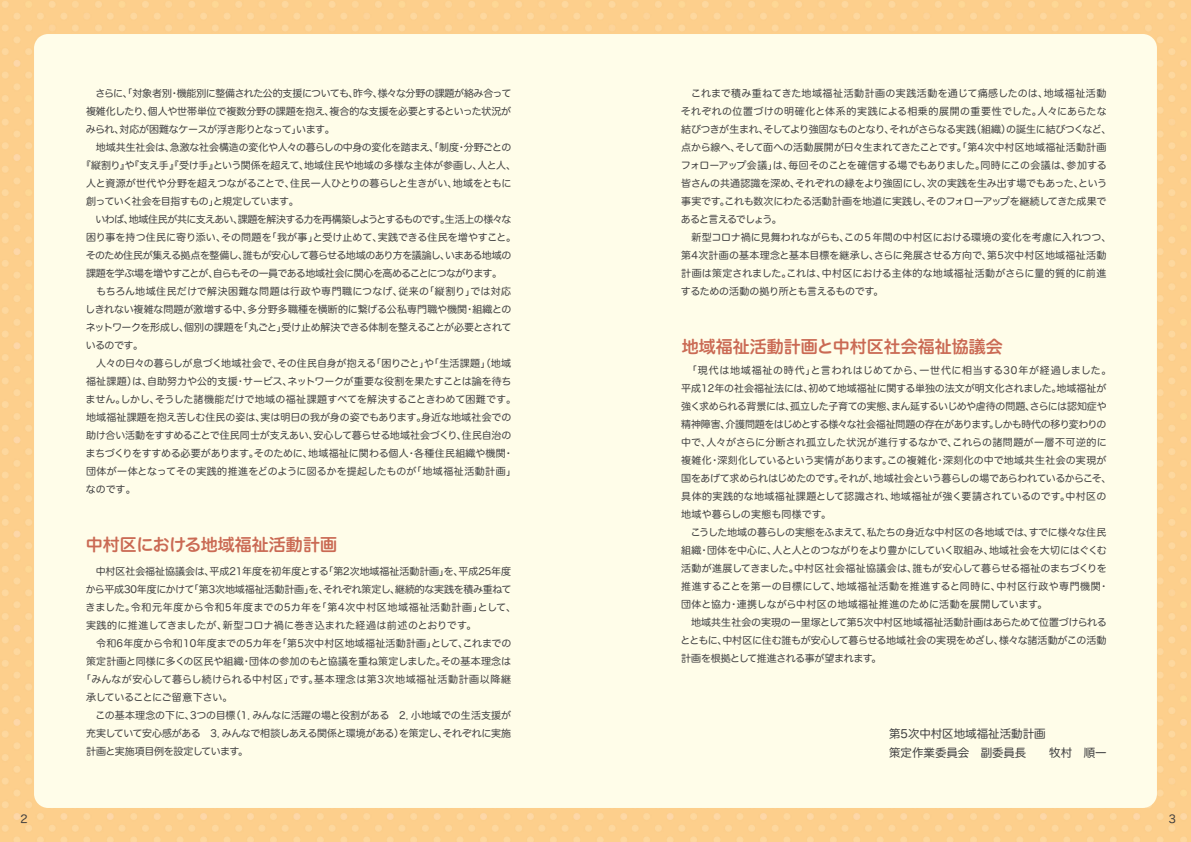
<style>
.page{position:relative;width:1191px;height:842px;background:#fff}
.page>*{position:absolute;margin:0;border:0;box-sizing:border-box;transform-origin:0 0}
.t1{font:17px "Hira Maru Std W6";color:#ca6a54}
.t2{font:11.5px/19px "Hira Maru Std W4";color:#3e3e3f}
.t3{font:11px "Hira Maru Std W4";color:#3e3e3f}
.t4{font:10px/18px "Hira Maru Std W4";letter-spacing:-.015em;color:#3e3e3f}
.t5{font:10px "Hira Maru Std W4";letter-spacing:-.04em;color:#3e3e3f}
.t6{font:10px "Hira Maru Std W4";letter-spacing:-.06em;color:#3e3e3f}
.t7{font:10px "Hira Maru Std W4";letter-spacing:.02em;color:#3e3e3f}
.t8{font:10px "Hira Maru Std W4";letter-spacing:-.065em;color:#3e3e3f}
.t9{font:10px "Hira Maru Std W4";letter-spacing:-.035em;color:#3e3e3f}
.t10{font:10px "Hira Maru Std W4";letter-spacing:.005em;color:#3e3e3f}
.t11{font:10px "Hira Maru Std W4";letter-spacing:.065em;color:#3e3e3f}
.t12{font:10px "Hira Maru Std W4";letter-spacing:.025em;color:#3e3e3f}
.t13{font:10px "Hira Maru Std W4";letter-spacing:.01em;color:#3e3e3f}
.t14{font:10px "Hira Maru Std W4";letter-spacing:.055em;color:#3e3e3f}
.t15{font:10px "Hira Maru Std W4";letter-spacing:-.055em;color:#3e3e3f}
</style>
<div class="page">
<img style="left:0;top:0;width:1191px;height:842px">
<div style="left:34px;top:34px;width:1123px;height:774px;background:#fffde9;border-radius:14px"></div>
<p class="t3" style="left:20px;top:811px;width:9px">2</p>
<p class="t5" style="left:86px;top:86px;width:427px">　さらに、「対象者別・機能別に整備された公的支援についても、昨今、様々な分野の課題が絡み合って</p>
<p class="t4" style="left:86px;top:103px;width:427px">複雑化したり、個人や世帯単位で複数分野の課題を抱え、複合的な支援を必要とするといった状況が</p>
<p class="t15" style="left:86px;top:122px;width:250px">みられ、対応が困難なケースが浮き彫りとなって」います。</p>
<p class="t4" style="left:86px;top:139px;width:427px">　地域共生社会は、急激な社会構造の変化や人々の暮らしの中身の変化を踏まえ、「制度・分野ごとの</p>
<p class="t4" style="left:81px;top:157px;width:437px">『縦割り』や『支え手』『受け手』という関係を超えて、地域住民や地域の多様な主体が参画し、人と人、</p>
<p class="t4" style="left:86px;top:175px;width:427px">人と資源が世代や分野を超えつながることで、住民一人ひとりの暮らしと生きがい、地域をともに</p>
<p class="t8" style="left:86px;top:194px;width:214px">創っていく社会を目指すもの」と規定しています。</p>
<p class="t8" style="left:86px;top:212px;width:427px">　いわば、地域住民が共に支えあい、課題を解決する力を再構築しようとするものです。生活上の様々な</p>
<p class="t10" style="left:86px;top:230px;width:432px">困り事を持つ住民に寄り添い、その問題を「我が事」と受け止めて、実践できる住民を増やすこと。</p>
<p class="t6" style="left:86px;top:248px;width:427px">そのため住民が集える拠点を整備し、誰もが安心して暮らせる地域のあり方を議論し、いまある地域の</p>
<p class="t6" style="left:86px;top:266px;width:417px">課題を学ぶ場を増やすことが、自らもその一員である地域社会に関心を高めることにつながります。</p>
<p class="t12" style="left:86px;top:284px;width:427px">　もちろん地域住民だけで解決困難な問題は行政や専門職につなげ、従来の「縦割り」では対応</p>
<p class="t4" style="left:85px;top:301px;width:427px">しきれない複雑な問題が激増する中、多分野多職種を横断的に繋げる公私専門職や機関・組織との</p>
<p class="t5" style="left:86px;top:320px;width:427px">ネットワークを形成し、個別の課題を「丸ごと」受け止め解決できる体制を整えることが必要とされて</p>
<p class="t4" style="left:86px;top:337px;width:59px">いるのです。</p>
<p class="t4" style="left:86px;top:355px;width:427px">　人々の日々の暮らしが息づく地域社会で、その住民自身が抱える「困りごと」や「生活課題」（地域</p>
<p class="t4" style="left:86px;top:373px;width:427px">福祉課題）は、自助努力や公的支援・サービス、ネットワークが重要な役割を果たすことは論を待ち</p>
<p class="t4" style="left:86px;top:391px;width:432px">ません。しかし、そうした諸機能だけで地域の福祉課題すべてを解決することきわめて困難です。</p>
<p class="t4" style="left:86px;top:409px;width:427px">地域福祉課題を抱え苦しむ住民の姿は、実は明日の我が身の姿でもあります。身近な地域社会での</p>
<p class="t4" style="left:86px;top:427px;width:427px">助け合い活動をすすめることで住民同士が支えあい、安心して暮らせる地域社会づくり、住民自治の</p>
<p class="t4" style="left:86px;top:445px;width:429px">まちづくりをすすめる必要があります。そのために、地域福祉に関わる個人・各種住民組織や機関・</p>
<p class="t13" style="left:86px;top:464px;width:432px">団体が一体となってその実践的推進をどのように図るかを提起したものが「地域福祉活動計画」</p>
<p class="t4" style="left:86px;top:481px;width:51px">なのです。</p>
<h1 class="t1" style="left:86px;top:532px;width:253px">中村区における地域福祉活動計画</h1>
<p class="t4" style="left:86px;top:562px;width:427px">　中村区社会福祉協議会は、平成21年度を初年度とする「第2次地域福祉活動計画」を、平成25年度</p>
<p class="t4" style="left:86px;top:580px;width:427px">から平成30年度にかけて「第3次地域福祉活動計画」を、それぞれ策定し、継続的な実践を積み重ねて</p>
<p class="t11" style="left:86px;top:600px;width:432px">きました。令和元年度から令和5年度までの5カ年を「第4次中村区地域福祉活動計画」として、</p>
<p class="t7" style="left:86px;top:618px;width:392px">実践的に推進してきましたが、新型コロナ禍に巻き込まれた経過は前述のとおりです。</p>
<p class="t7" style="left:86px;top:636px;width:427px">　令和6年度から令和10年度までの5カ年を「第5次中村区地域福祉活動計画」として、これまでの</p>
<p class="t4" style="left:86px;top:652px;width:427px">策定計画と同様に多くの区民や組織・団体の参加のもと協議を重ね策定しました。その基本理念は</p>
<p class="t14" style="left:81px;top:672px;width:431px">「みんなが安心して暮らし続けられる中村区」です。基本理念は第3次地域福祉活動計画以降継</p>
<p class="t4" style="left:86px;top:688px;width:148px">承していることにご留意下さい。</p>
<p class="t4" style="left:86px;top:706px;width:427px">　この基本理念の下に、3つの目標（1．みんなに活躍の場と役割がある　2．小地域での生活支援が</p>
<p class="t9" style="left:86px;top:726px;width:427px">充実していて安心感がある　3．みんなで相談しあえる関係と環境がある）を策定し、それぞれに実施</p>
<p class="t9" style="left:86px;top:744px;width:164px">計画と実施項目例を設定しています。</p>
<p class="t4" style="left:680px;top:85px;width:432px">　これまで積み重ねてきた地域福祉活動計画の実践活動を通じて痛感したのは、地域福祉活動それぞれの位置づけの明確化と体系的実践による相乗的展開の重要性でした。人々にあらたな結びつきが生まれ、そしてより強固なものとなり、それがさらなる実践（組織）の誕生に結びつくなど、点から線へ、そして面への活動展開が日々生まれてきたことです。「第4次中村区地域福祉活動計画フォローアップ会議」は、毎回そのことを確信する場でもありました。同時にこの会議は、参加する皆さんの共通認識を深め、それぞれの縁をより強固にし、次の実践を生み出す場でもあった、という事実です。これも数次にわたる活動計画を地道に実践し、そのフォローアップを継続してきた成果であると言えるでしょう。<br>　新型コロナ禍に見舞われながらも、この５年間の中村区における環境の変化を考慮に入れつつ、第4次計画の基本理念と基本目標を継承し、さらに発展させる方向で、第5次中村区地域福祉活動計画は策定されました。これは、中村区における主体的な地域福祉活動がさらに量的質的に前進するための活動の拠り所とも言えるものです。</p>
<h1 class="t1" style="left:682px;top:333px;width:322px">地域福祉活動計画と中村区社会福祉協議会</h1>
<p class="t4" style="left:680px;top:362px;width:432px">　「現代は地域福祉の時代」と言われはじめてから、一世代に相当する30年が経過しました。平成12年の社会福祉法には、初めて地域福祉に関する単独の法文が明文化されました。地域福祉が強く求められる背景には、孤立した子育ての実態、まん延するいじめや虐待の問題、さらには認知症や精神障害、介護問題をはじめとする様々な社会福祉問題の存在があります。しかも時代の移り変わりの中で、人々がさらに分断され孤立した状況が進行するなかで、これらの諸問題が一層不可逆的に複雑化・深刻化しているという実情があります。この複雑化・深刻化の中で地域共生社会の実現が国をあげて求められはじめたのです。それが、地域社会という暮らしの場であらわれているからこそ、具体的実践的な地域福祉課題として認識され、地域福祉が強く要請されているのです。中村区の地域や暮らしの実態も同様です。<br>　こうした地域の暮らしの実態をふまえて、私たちの身近な中村区の各地域では、すでに様々な住民組織・団体を中心に、人と人とのつながりをより豊かにしていく取組み、地域社会を大切にはぐくむ活動が進展してきました。中村区社会福祉協議会は、誰もが安心して暮らせる福祉のまちづくりを推進することを第一の目標にして、地域福祉活動を推進すると同時に、中村区行政や専門機関・団体と協力・連携しながら中村区の地域福祉推進のために活動を展開しています。<br>　地域共生社会の実現の一里塚として第5次中村区地域福祉活動計画はあらためて位置づけられるとともに、中村区に住む誰もが安心して暮らせる地域社会の実現をめざし、様々な諸活動がこの活動計画を根拠として推進される事が望まれます。</p>
<p class="t2" style="left:889px;top:724px;width:219px">第5次中村区地域福祉活動計画<br>策定作業委員会　副委員長　　牧村　順一</p>
<p class="t3" style="left:1169px;top:811px;width:9px">3</p>
</div>
